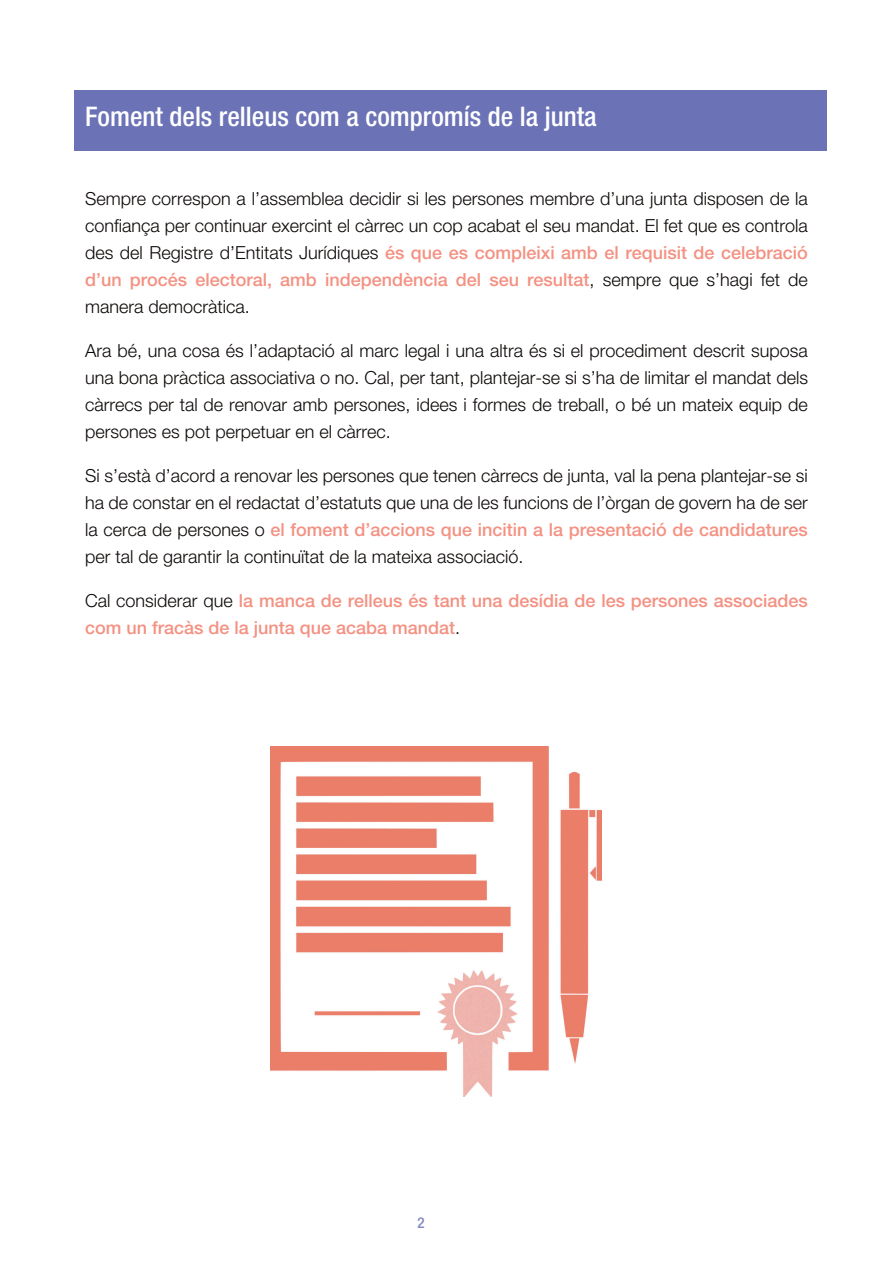
<style>
.page{position:relative;width:893px;height:1263px;background:#fff}
.page>*{position:absolute;margin:0;border:0;box-sizing:border-box;transform-origin:0 0}
.TÍTOL{font:500 condensed 27px "Helvetica Neue LT Std";color:#fff}
.COS_DE_TEXT{font:300 18px/27px "Helvetica Neue LT Std";color:#0c0806;text-align:justify}
.COS_DE_TEXT-2{font:500 18px/27px "Helvetica Neue LT Std";color:#f49182}
.t1{font:500 condensed 15px "Helvetica Neue LT Std";color:#8287c1}
.s1{font-weight:500;color:#f49182}
.s2{font-weight:300;color:#0c0806}
</style>
<div class="page">
<div style="left:74px;top:90px;width:753px;height:61px;background:#6b72b6"></div>
<img style="left:271px;top:746px;width:331px;height:351px">
<p class="TÍTOL" style="left:85px;top:100px;width:513px">Foment dels relleus com a compromís de la junta</p>
<p class="COS_DE_TEXT" style="left:85px;top:185px;width:724px">Sempre correspon a l’assemblea decidir si les persones membre d’una junta disposen de la confiança per continuar exercint el càrrec un cop acabat el seu mandat. El fet que es controla des del Registre d’Entitats Jurídiques <span class="s1">és que es compleixi amb el requisit de celebració d’un procés electoral, amb independència del seu resultat</span>, sempre que s’hagi fet de manera democràtica.</p>
<p class="COS_DE_TEXT" style="left:85px;top:337px;width:724px">Ara bé, una cosa és l’adaptació al marc legal i una altra és si el procediment descrit suposa una bona pràctica associativa o no. Cal, per tant, plantejar-se si s’ha de limitar el mandat dels càrrecs per tal de renovar amb persones, idees i formes de treball, o bé un mateix equip de persones es pot perpetuar en el càrrec.</p>
<p class="COS_DE_TEXT" style="left:85px;top:462px;width:724px">Si s’està d’acord a renovar les persones que tenen càrrecs de junta, val la pena plantejar-se si ha de constar en el redactat d’estatuts que una de les funcions de l’òrgan de govern ha de ser la cerca de persones o <span class="s1">el foment d’accions que incitin a la presentació de candidatures </span>per tal de garantir la continuïtat de la mateixa associació.</p>
<p class="COS_DE_TEXT-2" style="left:85px;top:587px;width:724px"><span class="s2">Cal considerar que</span> la manca de relleus és tant una desídia de les persones associades com un fracàs de la junta que acaba mandat<span class="s2">.</span></p>
<p class="t1" style="left:417px;top:1213px;width:9px">2</p>
</div>
